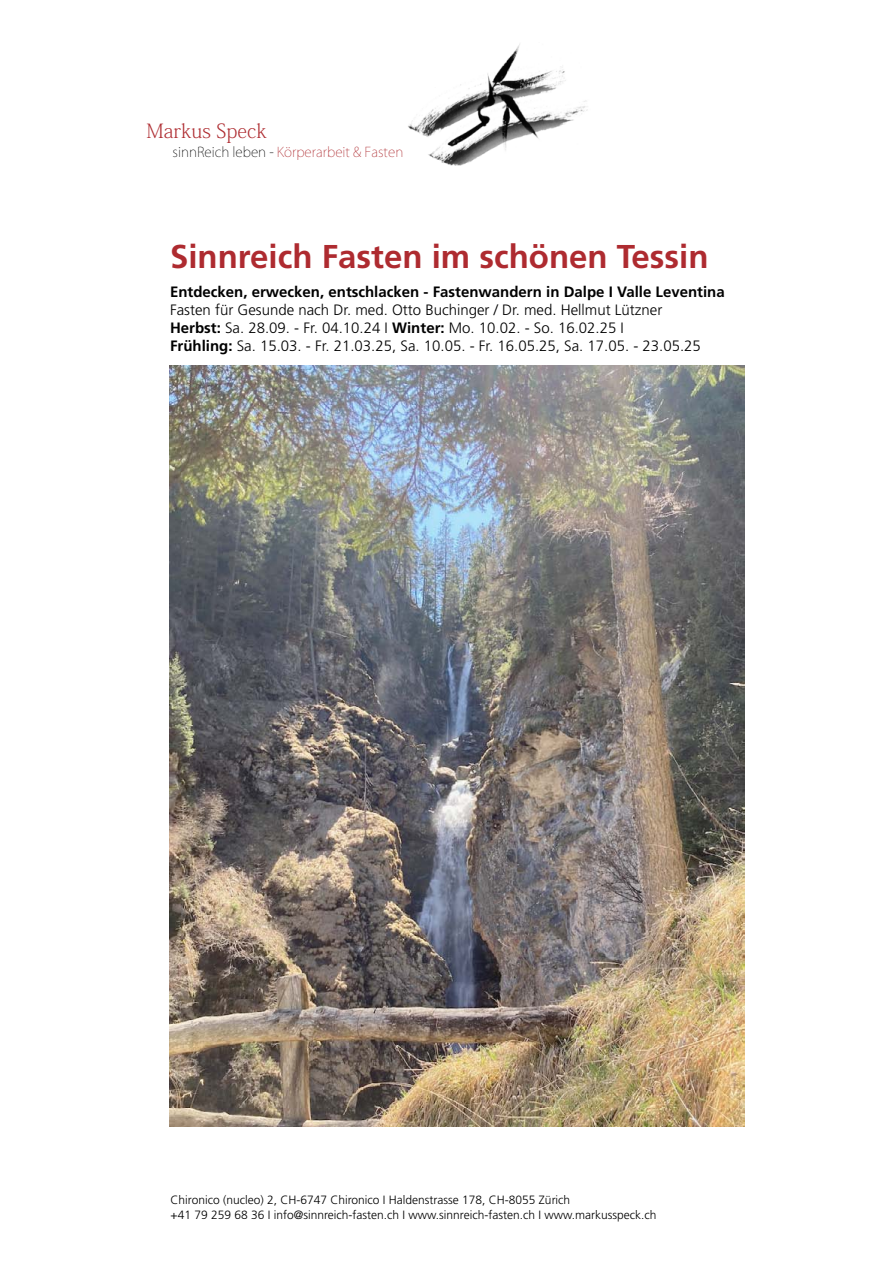
<style>
.page{position:relative;width:893px;height:1263px;background:#fff}
.page>*{position:absolute;margin:0;border:0;box-sizing:border-box;transform-origin:0 0}
.t1{font:700 33px "Frutiger";color:#ae2b30}
.t2{font:200 19.5px "Koz Min Pr 6 N";color:#ae2b30}
.t3{font:300 15px/18px "Frutiger";color:#000}
.t4{font:700 15px "Frutiger";color:#000}
.t5{font:200 13.5px "Koz Go Pr 6 N";color:#ae2b30}
.t6{font:300 12px/15px "Frutiger";color:#000}
.s1{color:#000}
.s2{font-weight:700}
</style>
<div class="page">
<img style="left:408px;top:44px;width:180px;height:122px">
<img style="left:170px;top:366px;width:574px;height:761px">
<h2 class="t2" style="left:146px;top:120px;width:122px">Markus Speck</h2>
<p class="t5" style="left:173px;top:145px;width:232px"><span class="s1">sinnReich leben -</span> Körperarbeit &amp; Fasten</p>
<h1 class="t1" style="left:170px;top:237px;width:540px">Sinnreich Fasten im schönen Tessin</h1>
<p class="t4" style="left:170px;top:283px;width:556px">Entdecken, erwecken, entschlacken - Fastenwandern in Dalpe I Valle Leventina</p>
<p class="t3" style="left:170px;top:300px;width:532px">Fasten für Gesunde nach Dr. med. Otto Buchinger / Dr. med. Hellmut Lützner<br><span class="s2">Herbst:</span> Sa. 28.09. - Fr. 04.10.24 I <span class="s2">Winter:</span> Mo. 10.02. - So. 16.02.25 I<br><span class="s2">Frühling:</span> Sa. 15.03. - Fr. 21.03.25, Sa. 10.05. - Fr. 16.05.25, Sa. 17.05. - 23.05.25</p>
<p class="t6" style="left:171px;top:1193px;width:487px">Chironico (nucleo) 2, CH-6747 Chironico I Haldenstrasse 178, CH-8055 Zürich<br>+41 79 259 68 36 I info@sinnreich-fasten.ch I www.sinnreich-fasten.ch I www.markusspeck.ch</p>
</div>
